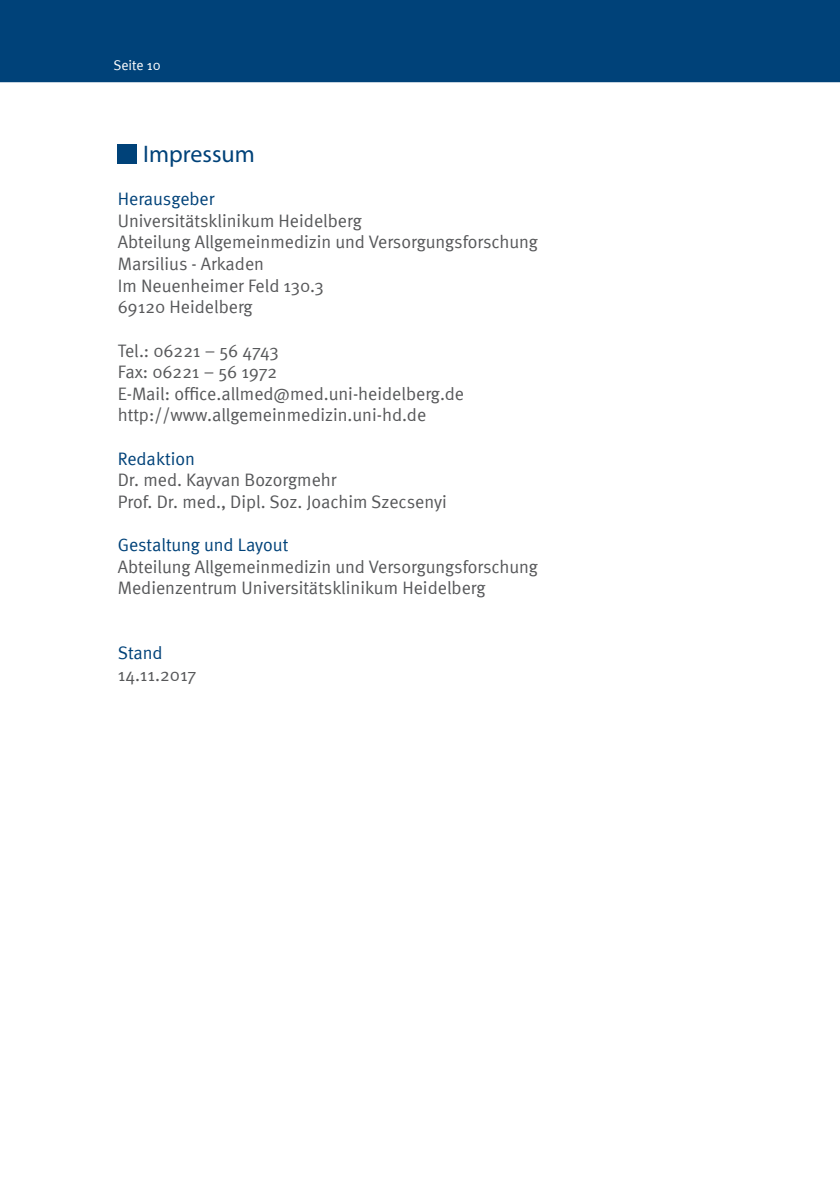
<style>
.page{position:relative;width:840px;height:1191px;background:#fff}
.page>*{position:absolute;margin:0;border:0;box-sizing:border-box;transform-origin:0 0}
.fließtext{font:24px "Myriad Pro";color:#004279}
.t1{font:18px "Meta Normal";color:#57585a}
.t2{font:18px "Meta Normal";color:#004279}
.t3{font:14px "Meta Normal";color:#fff}
</style>
<div class="page">
<div style="left:0;top:0;width:839px;height:82px;background:#004279"></div>
<div style="left:117px;top:144px;width:19px;height:19px;background:#004279"></div>
<p class="t3" style="left:113px;top:57px;width:49px">Seite 10</p>
<p class="fließtext" style="left:143px;top:139px;width:113px">Impressum</p>
<p class="t2" style="left:118px;top:189px;width:98px">Herausgeber</p>
<p class="t1" style="left:118px;top:210px;width:245px">Universitätsklinikum Heidelberg</p>
<p class="t1" style="left:118px;top:232px;width:421px">Abteilung Allgemeinmedizin und Versorgungsforschung</p>
<p class="t1" style="left:118px;top:253px;width:148px">Marsilius - Arkaden</p>
<p class="t1" style="left:118px;top:275px;width:207px">Im Neuenheimer Feld 130.3</p>
<p class="t1" style="left:118px;top:297px;width:136px">69120 Heidelberg</p>
<p class="t1" style="left:118px;top:340px;width:162px">Tel.: 06221 – 56 4743</p>
<p class="t1" style="left:118px;top:361px;width:161px">Fax: 06221 – 56 1972</p>
<p class="t1" style="left:118px;top:383px;width:347px">E-Mail: office.allmed@med.uni-heidelberg.de</p>
<p class="t1" style="left:118px;top:405px;width:310px">http://www.allgemeinmedizin.uni-hd.de</p>
<p class="t2" style="left:118px;top:448px;width:79px">Redaktion</p>
<p class="t1" style="left:118px;top:469px;width:220px">Dr. med. Kayvan Bozorgmehr</p>
<p class="t1" style="left:118px;top:491px;width:330px">Prof. Dr. med., Dipl. Soz. Joachim Szecsenyi</p>
<p class="t2" style="left:118px;top:534px;width:172px">Gestaltung und Layout</p>
<p class="t1" style="left:118px;top:556px;width:421px">Abteilung Allgemeinmedizin und Versorgungsforschung</p>
<p class="t1" style="left:118px;top:577px;width:369px">Medienzentrum Universitätsklinikum Heidelberg</p>
<p class="t2" style="left:118px;top:642px;width:46px">Stand</p>
<p class="t1" style="left:118px;top:664px;width:80px">14.11.2017</p>
</div>
